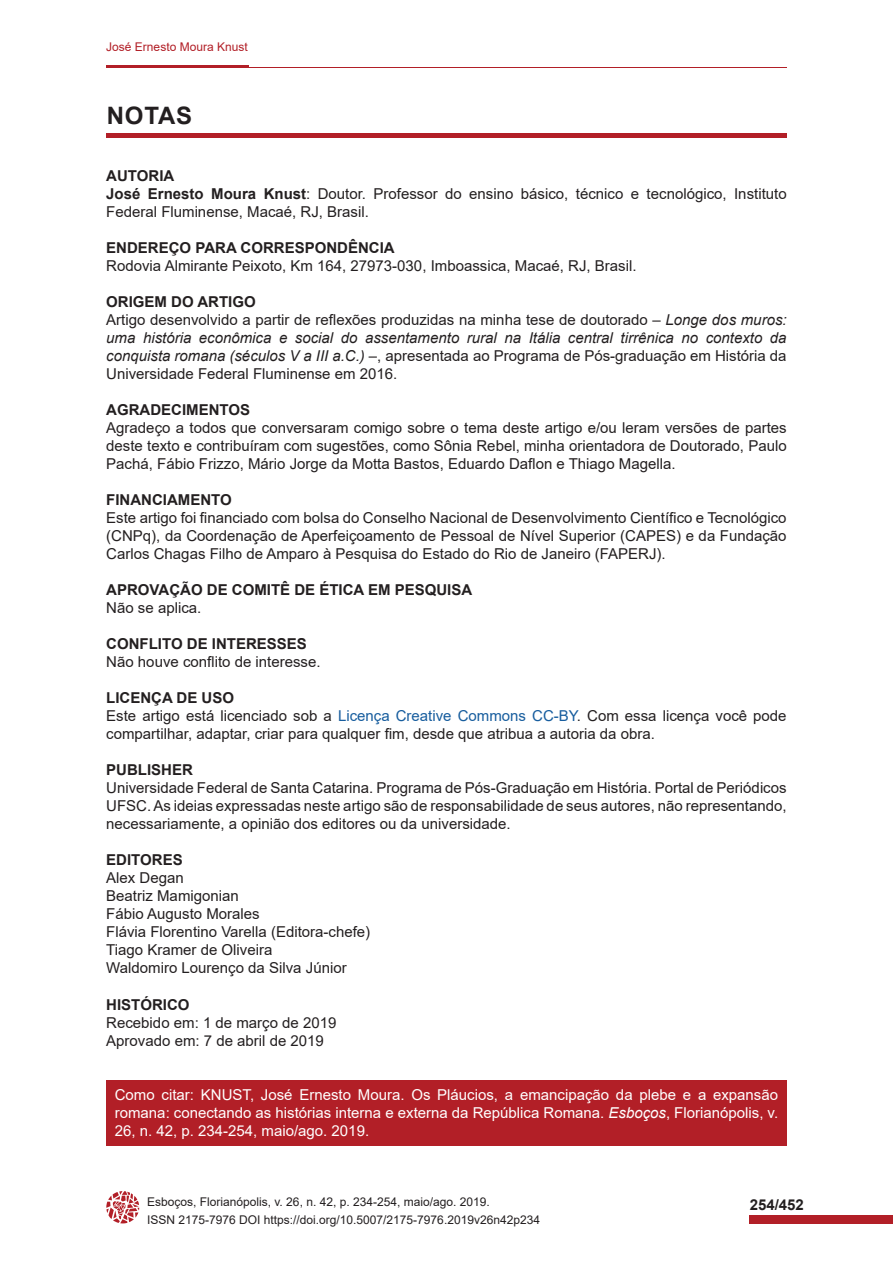
<style>
.page{position:relative;width:893px;height:1263px;background:#fff}
.page>*{position:absolute;margin:0;border:0;box-sizing:border-box;transform-origin:0 0}
.Título_Primário{font:700 24px "Arial";letter-spacing:.035em;color:#231f20}
.t1{font:15px/18px "Arial";color:#231f20;text-align:justify}
.Como_citar_o_artigo{font:15px/18px "Arial";color:#fff;text-align:justify}
.t2{font:700 15px "Arial";color:#231f20}
.t3{font:12px/18px "Arial";color:#231f20}
.t4{font:12px "Arial";color:#b21f27}
.s1{font-weight:700}
.s2{font-style:italic}
.s3{color:#175d9e}
</style>
<div class="page">
<div style="left:750px;top:1215px;width:143px;height:9px;background:#b21f27"></div>
<svg style="left:106px;top:1191px;width:33px;height:32px"></svg>
<hr style="left:106px;top:67px;width:681px;height:1px;background:#b21f27">
<hr style="left:106px;top:66px;width:143px;height:2px;background:#b21f27">
<div style="left:106px;top:1080px;width:681px;height:66px;background:#b21f27"></div>
<hr style="left:106px;top:134px;width:681px;height:4px;background:#b21f27">
<p class="t4" style="left:106px;top:39px;width:143px">José Ernesto Moura Knust</p>
<p class="Título_Primário" style="left:107px;top:98px;width:87px">NOTAS</p>
<p class="t2" style="left:106px;top:166px;width:70px">AUTORIA</p>
<p class="t1" style="left:106px;top:185px;width:682px"><span class="s1">José Ernesto Moura Knust</span>: Doutor. Professor do ensino básico, técnico e tecnológico, Instituto<br>Federal Fluminense, Macaé, RJ, Brasil.</p>
<p class="t2" style="left:106px;top:238px;width:290px">ENDEREÇO PARA CORRESPONDÊNCIA</p>
<p class="t1" style="left:106px;top:257px;width:532px">Rodovia Almirante Peixoto, Km 164, 27973-030, Imboassica, Macaé, RJ, Brasil.</p>
<p class="t2" style="left:106px;top:292px;width:151px">ORIGEM DO ARTIGO</p>
<p class="t1" style="left:106px;top:311px;width:682px">Artigo desenvolvido a partir de reflexões produzidas na minha tese de doutorado – <span class="s2">Longe dos muros: uma história econômica e social do assentamento rural na Itália central tirrênica no contexto da conquista romana (séculos V a III a.C.)</span> –, apresentada ao Programa de Pós-graduação em História da Universidade Federal Fluminense em 2016.</p>
<p class="t2" style="left:106px;top:400px;width:145px">AGRADECIMENTOS</p>
<p class="t1" style="left:106px;top:419px;width:682px">Agradeço a todos que conversaram comigo sobre o tema deste artigo e/ou leram versões de partes deste texto e contribuíram com sugestões, como Sônia Rebel, minha orientadora de Doutorado, Paulo Pachá, Fábio Frizzo, Mário Jorge da Motta Bastos, Eduardo Daflon e Thiago Magella.</p>
<p class="t2" style="left:106px;top:490px;width:127px">FINANCIAMENTO</p>
<p class="t1" style="left:106px;top:509px;width:682px">Este artigo foi financiado com bolsa do Conselho Nacional de Desenvolvimento Científico e Tecnológico (CNPq), da Coordenação de Aperfeiçoamento de Pessoal de Nível Superior (CAPES) e da Fundação Carlos Chagas Filho de Amparo à Pesquisa do Estado do Rio de Janeiro (FAPERJ).</p>
<p class="t2" style="left:106px;top:580px;width:367px">APROVAÇÃO DE COMITÊ DE ÉTICA EM PESQUISA</p>
<p class="t1" style="left:106px;top:599px;width:97px">Não se aplica.</p>
<p class="t2" style="left:106px;top:634px;width:202px">CONFLITO DE INTERESSES</p>
<p class="t1" style="left:106px;top:653px;width:216px">Não houve conflito de interesse.</p>
<p class="t2" style="left:106px;top:688px;width:129px">LICENÇA DE USO</p>
<p class="t1" style="left:106px;top:707px;width:682px">Este artigo está licenciado sob a <span class="s3">Licença Creative Commons CC-BY</span>. Com essa licença você pode compartilhar, adaptar, criar para qualquer fim, desde que atribua a autoria da obra.</p>
<p class="t2" style="left:106px;top:760px;width:88px">PUBLISHER</p>
<p class="t1" style="left:106px;top:779px;width:682px">Universidade Federal de Santa Catarina. Programa de Pós-Graduação em História. Portal de Periódicos UFSC. As ideias expressadas neste artigo são de responsabilidade de seus autores, não representando, necessariamente, a opinião dos editores ou da universidade.</p>
<p class="t2" style="left:106px;top:850px;width:78px">EDITORES</p>
<p class="t1" style="left:106px;top:869px;width:79px">Alex Degan</p>
<p class="t1" style="left:106px;top:887px;width:134px">Beatriz Mamigonian</p>
<p class="t1" style="left:106px;top:905px;width:155px">Fábio Augusto Morales</p>
<p class="t1" style="left:106px;top:923px;width:265px">Flávia Florentino Varella (Editora-chefe)</p>
<p class="t1" style="left:106px;top:941px;width:168px">Tiago Kramer de Oliveira</p>
<p class="t1" style="left:106px;top:959px;width:242px">Waldomiro Lourenço da Silva Júnior</p>
<p class="t2" style="left:106px;top:994px;width:85px">HISTÓRICO</p>
<p class="t1" style="left:106px;top:1013px;width:232px">Recebido em: 1 de março de 2019</p>
<p class="t1" style="left:106px;top:1031px;width:219px">Aprovado em: 7 de abril de 2019</p>
<p class="Como_citar_o_artigo" style="left:115px;top:1085px;width:665px">Como citar: KNUST, José Ernesto Moura. Os Pláucios, a emancipação da plebe e a expansão romana: conectando as histórias interna e externa da República Romana. <span class="s2">Esboços</span>, Florianópolis, v.<br>26, n. 42, p. 234-254, maio/ago. 2019.</p>
<p class="t3" style="left:147px;top:1192px;width:394px">Esboços, Florianópolis, v. 26, n. 42, p. 234-254, maio/ago. 2019.<br>ISSN 2175-7976 DOI https://doi.org/10.5007/2175-7976.2019v26n42p234</p>
<p class="t2" style="left:750px;top:1194px;width:56px">254/452</p>
</div>
